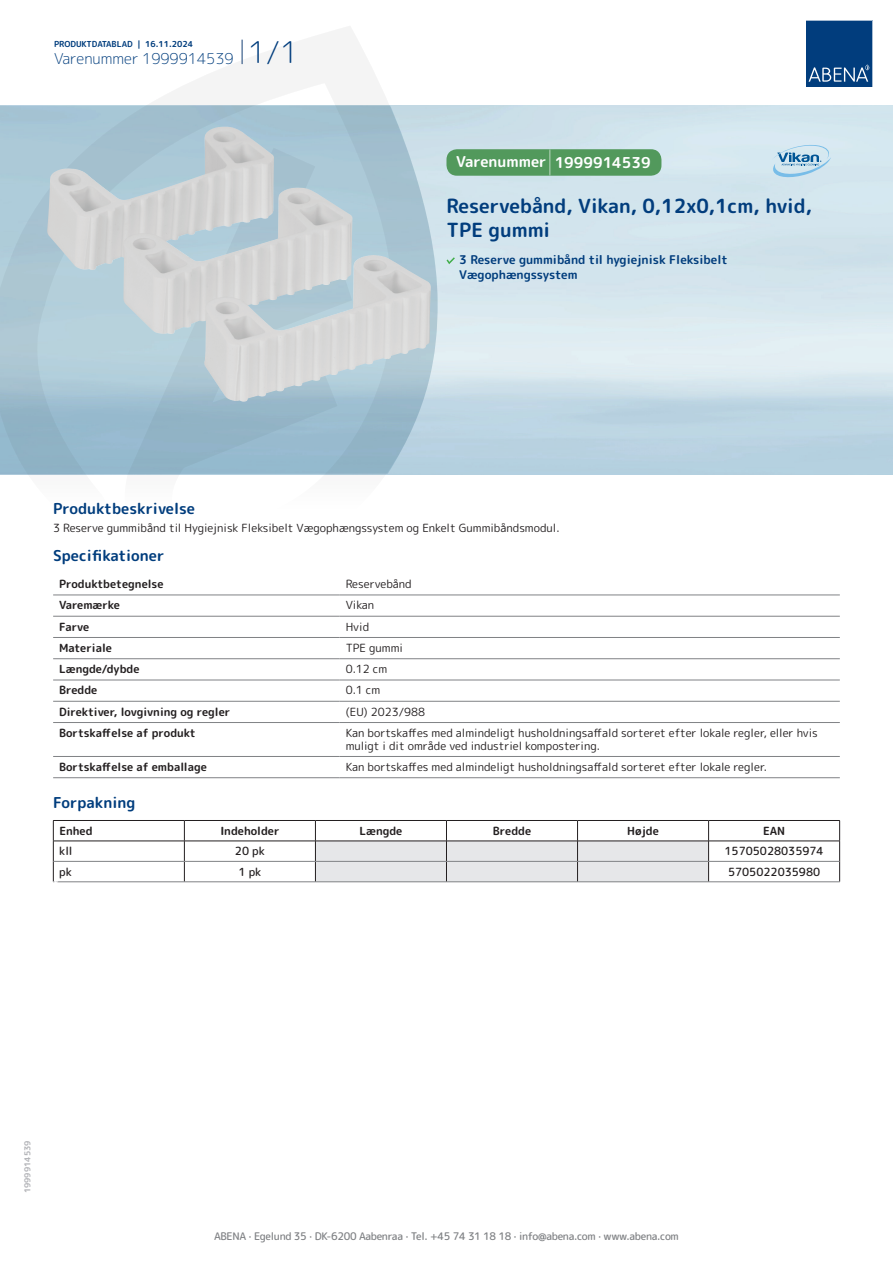
<style>
.page{position:relative;width:893px;height:1263px;background:#fff}
.page>*{position:absolute;margin:0;border:0;box-sizing:border-box;transform-origin:0 0}
.t1{font:700 19.5px/24px "Rounded Mplus 1 c";color:#013d7d}
.t2{font:700 15px "Rounded Mplus 1 c";color:#013d7d}
.t3{font:300 15px "Rounded Mplus 1 c";color:#013d7d}
.t4{font:700 15px "Rounded Mplus 1 c";color:#fff}
.t5{font:700 12px/15px "Rounded Mplus 1 c";color:#013d7d}
.t6{font:11.25px/13.5px "Rounded Mplus 1 c";color:#231f20}
.t7{font:700 11.25px "Rounded Mplus 1 c";color:#231f20}
.t8{font:500 11.25px "Rounded Mplus 1 c";color:#231f20}
.t9{font:500 10.5px "Rounded Mplus 1 c";letter-spacing:-.03em;color:#808285}
.t10{font:700 10.5px "Rounded Mplus 1 c";color:#fff}
.t11{font:700 8.25px "Rounded Mplus 1 c";color:#013d7d}
.t12{font:700 8.25px "Rounded Mplus 1 c";color:#b2b3b7}
.s1{font-size:30px}
.s2{font-size:25.5px}
</style>
<div class="page">
<svg style="left:0;top:26px;width:439px;height:569px"></svg>
<svg style="left:0;top:106px;width:438px;height:368px;background:#9fbecf"></svg>
<svg style="left:242px;top:40px;width:1px;height:24px"></svg>
<svg style="left:806px;top:20px;width:67px;height:67px;background:#144b86"></svg>
<img style="left:47px;top:127px;width:384px;height:275px">
<hr style="left:53px;top:595px;width:287px;height:1px;background:#808285">
<hr style="left:340px;top:595px;width:500px;height:1px;background:#808285">
<hr style="left:53px;top:616px;width:287px;height:1px;background:#808285">
<hr style="left:340px;top:616px;width:500px;height:1px;background:#808285">
<hr style="left:53px;top:637px;width:287px;height:1px;background:#808285">
<hr style="left:340px;top:637px;width:500px;height:1px;background:#808285">
<hr style="left:53px;top:658px;width:287px;height:1px;background:#808285">
<hr style="left:340px;top:658px;width:500px;height:1px;background:#808285">
<hr style="left:53px;top:680px;width:287px;height:1px;background:#808285">
<hr style="left:340px;top:680px;width:500px;height:1px;background:#808285">
<hr style="left:53px;top:701px;width:287px;height:1px;background:#808285">
<hr style="left:340px;top:701px;width:500px;height:1px;background:#808285">
<hr style="left:53px;top:722px;width:287px;height:1px;background:#808285">
<hr style="left:340px;top:722px;width:500px;height:1px;background:#808285">
<hr style="left:53px;top:756px;width:287px;height:1px;background:#808285">
<hr style="left:340px;top:756px;width:500px;height:1px;background:#808285">
<hr style="left:53px;top:777px;width:287px;height:1px;background:#808285">
<hr style="left:340px;top:777px;width:500px;height:1px;background:#808285">
<hr style="left:53px;top:820px;width:131px;height:1px;background:#231f20">
<hr style="left:184px;top:820px;width:131px;height:1px;background:#231f20">
<hr style="left:315px;top:820px;width:131px;height:1px;background:#231f20">
<hr style="left:446px;top:820px;width:131px;height:1px;background:#231f20">
<hr style="left:577px;top:820px;width:132px;height:1px;background:#231f20">
<hr style="left:709px;top:820px;width:131px;height:1px;background:#231f20">
<hr style="left:53px;top:841px;width:131px;height:1px;background:#231f20">
<hr style="left:184px;top:841px;width:131px;height:1px;background:#231f20">
<hr style="left:709px;top:841px;width:131px;height:1px;background:#231f20">
<svg style="left:53px;top:821px;width:1px;height:60px"></svg>
<svg style="left:184px;top:821px;width:1px;height:60px"></svg>
<svg style="left:315px;top:821px;width:394px;height:60px"></svg>
<svg style="left:839px;top:821px;width:1px;height:60px"></svg>
<hr style="left:54px;top:861px;width:130px;height:1px;background:#808285">
<hr style="left:184px;top:861px;width:131px;height:1px;background:#808285">
<hr style="left:315px;top:861px;width:131px;height:1px;background:#808285">
<hr style="left:446px;top:861px;width:131px;height:1px;background:#808285">
<hr style="left:577px;top:861px;width:132px;height:1px;background:#808285">
<hr style="left:709px;top:861px;width:130px;height:1px;background:#808285">
<hr style="left:53px;top:881px;width:131px;height:1px;background:#808285">
<hr style="left:184px;top:881px;width:131px;height:1px;background:#808285">
<hr style="left:315px;top:881px;width:131px;height:1px;background:#808285">
<hr style="left:446px;top:881px;width:131px;height:1px;background:#808285">
<hr style="left:577px;top:881px;width:132px;height:1px;background:#808285">
<hr style="left:709px;top:881px;width:131px;height:1px;background:#808285">
<svg style="left:446px;top:257px;width:9px;height:7px"></svg>
<div style="left:446px;top:149px;width:215px;height:27px;background:#52995c;border-radius:10px"></div>
<svg style="left:772px;top:145px;width:59px;height:32px;background:#b1d1e4"></svg>
<p class="t11" style="left:54px;top:38px;width:141px">PRODUKTDATABLAD | 16.11.2024</p>
<h2 class="t3" style="left:54px;top:48px;width:246px">Varenummer 1999914539 <span class="s1">1/1</span></h2>
<h2 class="t4" style="left:456px;top:152px;width:196px">Varenummer <span class="s2">|</span> 1999914539</h2>
<h1 class="t1" style="left:446px;top:194px;width:367px">Reservebånd, Vikan, 0,12x0,1cm, hvid,<br>TPE gummi</h1>
<p class="t5" style="left:459px;top:252px;width:270px">3 Reserve gummibånd til hygiejnisk Fleksibelt<br>Vægophængssystem</p>
<h2 class="t2" style="left:53px;top:498px;width:143px">Produktbeskrivelse</h2>
<p class="t6" style="left:53px;top:521px;width:508px">3 Reserve gummibånd til Hygiejnisk Fleksibelt Vægophængssystem og Enkelt Gummibåndsmodul.</p>
<h2 class="t2" style="left:53px;top:545px;width:113px">Specifikationer</h2>
<p class="t7" style="left:59px;top:576px;width:106px">Produktbetegnelse</p>
<p class="t6" style="left:346px;top:577px;width:68px">Reservebånd</p>
<p class="t7" style="left:59px;top:597px;width:62px">Varemærke</p>
<p class="t6" style="left:346px;top:598px;width:30px">Vikan</p>
<p class="t7" style="left:59px;top:618px;width:32px">Farve</p>
<p class="t6" style="left:346px;top:620px;width:25px">Hvid</p>
<p class="t7" style="left:59px;top:640px;width:54px">Materiale</p>
<p class="t6" style="left:346px;top:641px;width:59px">TPE gummi</p>
<p class="t7" style="left:59px;top:661px;width:82px">Længde/dybde</p>
<p class="t6" style="left:346px;top:662px;width:43px">0.12 cm</p>
<p class="t7" style="left:59px;top:682px;width:40px">Bredde</p>
<p class="t6" style="left:346px;top:684px;width:36px">0.1 cm</p>
<p class="t7" style="left:59px;top:704px;width:173px">Direktiver, lovgivning og regler</p>
<p class="t6" style="left:346px;top:705px;width:81px">(EU) 2023/988</p>
<p class="t7" style="left:59px;top:725px;width:138px">Bortskaffelse af produkt</p>
<p class="t6" style="left:346px;top:726px;width:474px">Kan bortskaffes med almindeligt husholdningsaffald sorteret efter lokale regler, eller hvis muligt i dit område ved industriel kompostering.</p>
<p class="t7" style="left:59px;top:759px;width:149px">Bortskaffelse af emballage</p>
<p class="t6" style="left:346px;top:760px;width:423px">Kan bortskaffes med almindeligt husholdningsaffald sorteret efter lokale regler.</p>
<h2 class="t2" style="left:53px;top:792px;width:84px">Forpakning</h2>
<p class="t7" style="left:59px;top:823px;width:35px">Enhed</p>
<p class="t7" style="left:220px;top:823px;width:61px">Indeholder</p>
<p class="t7" style="left:359px;top:823px;width:44px">Længde</p>
<p class="t7" style="left:493px;top:823px;width:40px">Bredde</p>
<p class="t7" style="left:627px;top:823px;width:33px">Højde</p>
<p class="t7" style="left:763px;top:823px;width:24px">EAN</p>
<p class="t8" style="left:59px;top:843px;width:15px">kll</p>
<p class="t8" style="left:235px;top:843px;width:31px">20 pk</p>
<p class="t8" style="left:724px;top:843px;width:101px">15705028035974</p>
<p class="t8" style="left:59px;top:864px;width:14px">pk</p>
<p class="t8" style="left:238px;top:864px;width:24px">1 pk</p>
<p class="t8" style="left:728px;top:864px;width:94px">5705022035980</p>
<p class="t10" style="left:53px;top:877px;width:7px">*</p>
<p class="t12" style="left:22px;top:1193px;width:54px;rotate:-90deg">1999914539</p>
<p class="t9" style="left:214px;top:1229px;width:466px">ABENA · Egelund 35 · DK-6200 Aabenraa · Tel. +45 74 31 18 18 · info@abena.com · www.abena.com</p>
</div>
